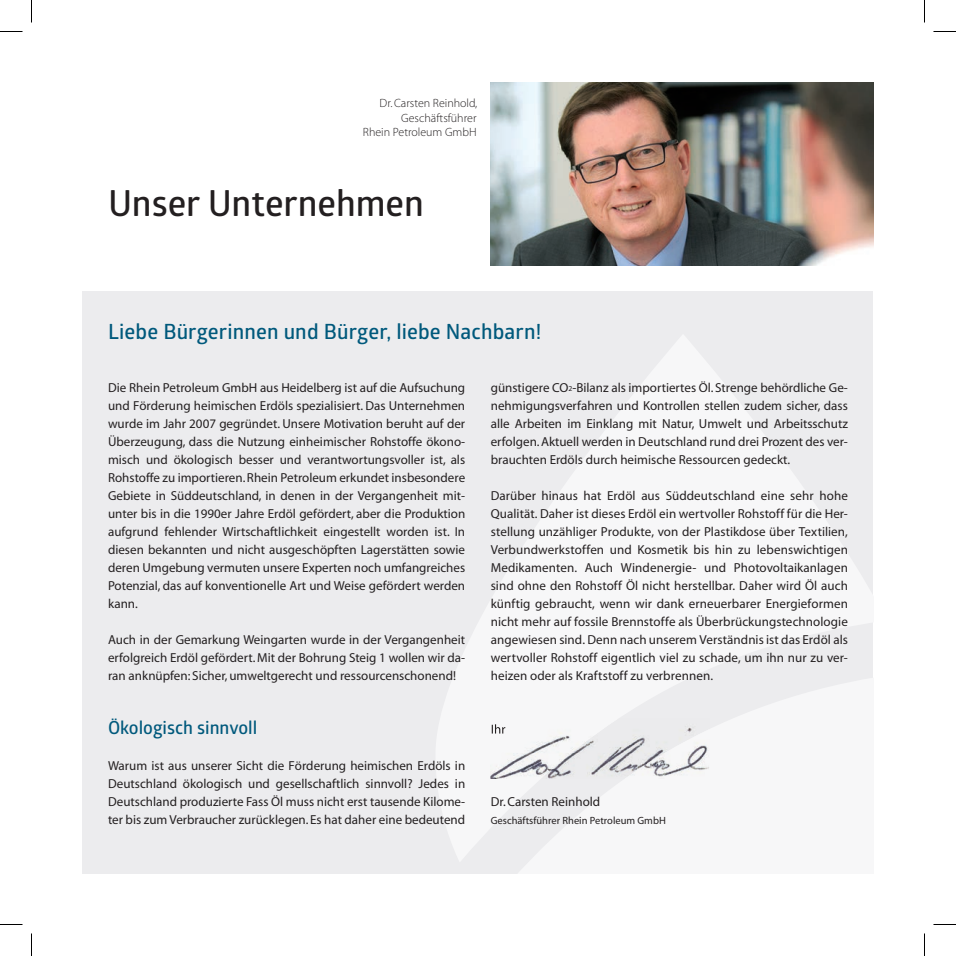
<style>
.page{position:relative;width:956px;height:956px;background:#fff}
.page>*{position:absolute;margin:0;border:0;box-sizing:border-box;transform-origin:0 0}
.t1{font:36px "Glober Semi Bold Free";color:#231f20}
.t2{font:21px "Glober Semi Bold Free";letter-spacing:.005em;color:#00597c}
.t3{font:18px "Glober Semi Bold Free";color:#00597c}
.t4{font:13.05px/18px "Myriad MM 400 600";color:#231f20;text-align:justify}
.t5{font:12px/14.4px "Myriad MM 215 600";color:#231f20;text-align:right}
.t6{font:10.5px "Myriad MM 400 600";color:#231f20}
.s1{font-size:7.65px}
</style>
<div class="page">
<div style="left:83px;top:291px;width:790px;height:582px;background:#ececee"></div>
<svg style="left:436px;top:335px;width:437px;height:526px;fill:#f7f7f8"></svg>
<svg style="left:488px;top:672px;width:385px;height:201px;fill:#f7f7f8"></svg>
<img style="left:491px;top:83px;width:382px;height:182px">
<img style="left:619px;top:718px;width:90px;height:61px">
<img style="left:490px;top:718px;width:129px;height:61px">
<img style="left:624px;top:729px;width:85px;height:50px">
<svg style="left:492px;top:724px;width:13px;height:10px"></svg>
<svg style="left:0;top:31px;width:22px;height:1px"></svg>
<svg style="left:933px;top:31px;width:23px;height:1px"></svg>
<svg style="left:0;top:924px;width:22px;height:1px"></svg>
<svg style="left:933px;top:924px;width:23px;height:1px"></svg>
<svg style="left:31px;top:0;width:1px;height:23px"></svg>
<svg style="left:31px;top:933px;width:1px;height:23px"></svg>
<svg style="left:924px;top:0;width:1px;height:23px"></svg>
<svg style="left:924px;top:933px;width:1px;height:23px"></svg>
<p class="t5" style="left:363px;top:96px;width:116px">Dr. Carsten Reinhold,<br>Geschäftsführer<br>Rhein Petroleum GmbH</p>
<h1 class="t1" style="left:108px;top:178px;width:317px">Unser Unternehmen</h1>
<h2 class="t2" style="left:108px;top:317px;width:435px">Liebe Bürgerinnen und Bürger, liebe Nachbarn!</h2>
<p class="t4" style="left:108px;top:379px;width:359px">Die Rhein Petroleum GmbH aus Heidelberg ist auf die Aufsuchung und Förderung heimischen Erdöls spezialisiert. Das Unternehmen wurde im Jahr 2007 gegründet. Unsere Motivation beruht auf der Überzeugung, dass die Nutzung einheimischer Rohstoffe ökono&shy;misch und ökologisch besser und verantwortungsvoller ist, als Rohstoffe zu importieren. Rhein Petroleum erkundet insbesondere Gebiete in Süddeutschland, in denen in der Vergangenheit mit&shy;unter bis in die 1990er Jahre Erdöl gefördert, aber die Produktion aufgrund fehlender Wirtschaftlichkeit eingestellt worden ist. In diesen bekannten und nicht ausgeschöpften Lagerstätten sowie deren Umgebung vermuten unsere Experten noch umfangreiches Potenzial, das auf konventionelle Art und Weise gefördert werden kann.</p>
<p class="t4" style="left:108px;top:631px;width:359px">Auch in der Gemarkung Weingarten wurde in der Vergangenheit erfolgreich Erdöl gefördert. Mit der Bohrung Steig 1 wollen wir da&shy;ran anknüpfen: Sicher, umweltgerecht und ressourcenschonend!</p>
<h3 class="t3" style="left:108px;top:715px;width:151px">Ökologisch sinnvoll</h3>
<p class="t4" style="left:108px;top:757px;width:359px">Warum ist aus unserer Sicht die Förderung heimischen Erdöls in Deutschland ökologisch und gesellschaftlich sinnvoll? Jedes in Deutschland produzierte Fass Öl muss nicht erst tausende Kilome&shy;ter bis zum Verbraucher zurücklegen. Es hat daher eine bedeutend</p>
<p class="t4" style="left:491px;top:379px;width:359px">günstigere CO<span class="s1">2</span>-Bilanz als importiertes Öl. Strenge behördliche Ge&shy;nehmigungsverfahren und Kontrollen stellen zudem sicher, dass alle Arbeiten im Einklang mit Natur, Umwelt und Arbeitsschutz erfolgen. Aktuell werden in Deutschland rund drei Prozent des ver&shy;brauchten Erdöls durch heimische Ressourcen gedeckt.</p>
<p class="t4" style="left:491px;top:487px;width:359px">Darüber hinaus hat Erdöl aus Süddeutschland eine sehr hohe Qualität. Daher ist dieses Erdöl ein wertvoller Rohstoff für die Her&shy;stellung unzähliger Produkte, von der Plastikdose über Textilien, Verbundwerkstoffen und Kosmetik bis hin zu lebenswichtigen Medikamenten. Auch Windenergie- und Photovoltaikanlagen sind ohne den Rohstoff Öl nicht herstellbar. Daher wird Öl auch künftig gebraucht, wenn wir dank erneuerbarer Energieformen nicht mehr auf fossile Brennstoffe als Überbrückungstechnologie angewiesen sind. Denn nach unserem Verständnis ist das Erdöl als wertvoller Rohstoff eigentlich viel zu schade, um ihn nur zu ver&shy;heizen oder als Kraftstoff zu verbrennen.</p>
<p class="t4" style="left:491px;top:793px;width:111px">Dr. Carsten Reinhold</p>
<p class="t6" style="left:491px;top:815px;width:177px">Geschäftsführer Rhein Petroleum GmbH</p>
</div>
